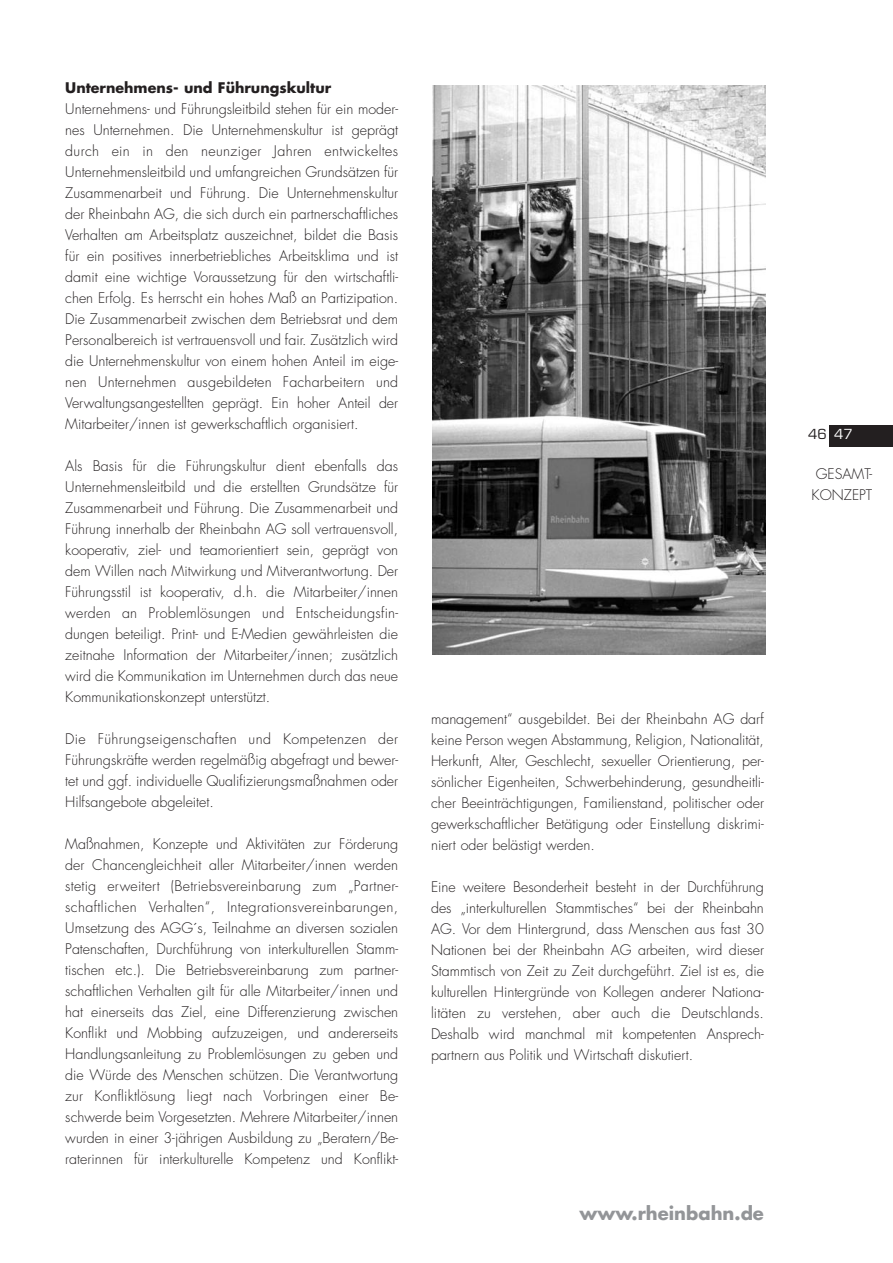
<style>
.page{position:relative;width:893px;height:1263px;background:#fff}
.page>*{position:absolute;margin:0;border:0;box-sizing:border-box;transform-origin:0 0}
.t1{font:700 18px "Futura";color:#939598}
.t2{font:300 14.25px/21px "Futura";color:#231f20;text-align:justify}
.t3{font:700 14.25px "Futura";color:#231f20}
.t4{font:13.5px "Eurostile";color:#fff}
.t5{font:13.5px "Eurostile";color:#231f20}
</style>
<div class="page">
<div style="left:829px;top:425px;width:64px;height:21px;background:#231f20"></div>
<img style="left:432px;top:86px;width:333px;height:568px">
<p class="t3" style="left:65px;top:81px;width:267px">Unternehmens- und Führungskultur</p>
<p class="t2" style="left:65px;top:100px;width:334px">Unternehmens- und Führungsleitbild stehen für ein moder&shy;nes Unternehmen. Die Unternehmenskultur ist geprägt durch ein in den neunziger Jahren entwickeltes Unternehmensleitbild und umfangreichen Grundsätzen für Zusammenarbeit und Führung. Die Unternehmenskultur der Rheinbahn AG, die sich durch ein partnerschaftliches Verhalten am Arbeitsplatz auszeichnet, bildet die Basis für ein positives innerbetriebliches Arbeitsklima und ist damit eine wichtige Voraussetzung für den wirtschaftli&shy;chen Erfolg. Es herrscht ein hohes Maß an Partizipation.<br>Die Zusammenarbeit zwischen dem Betriebsrat und dem Personalbereich ist vertrauensvoll und fair. Zusätzlich wird die Unternehmenskultur von einem hohen Anteil im eige&shy;nen Unternehmen ausgebildeten Facharbeitern und Verwaltungsangestellten geprägt. Ein hoher Anteil der Mitarbeiter/innen ist gewerkschaftlich organisiert.</p>
<p class="t2" style="left:65px;top:457px;width:334px">Als Basis für die Führungskultur dient ebenfalls das Unternehmensleitbild und die erstellten Grundsätze für Zusammenarbeit und Führung. Die Zusammenarbeit und Führung innerhalb der Rheinbahn AG soll vertrauensvoll, kooperativ, ziel- und teamorientiert sein, geprägt von dem Willen nach Mitwirkung und Mitverantwortung. Der Führungsstil ist kooperativ, d.h. die Mitarbeiter/innen werden an Problemlösungen und Entscheidungsfin&shy;dungen beteiligt. Print- und E-Medien gewährleisten die zeitnahe Information der Mitarbeiter/innen; zusätzlich wird die Kommunikation im Unternehmen durch das neue Kommunikationskonzept unterstützt.</p>
<p class="t2" style="left:65px;top:730px;width:334px">Die Führungseigenschaften und Kompetenzen der Führungskräfte werden regelmäßig abgefragt und bewer&shy;tet und ggf. individuelle Qualifizierungsmaßnahmen oder Hilfsangebote abgeleitet.</p>
<p class="t2" style="left:65px;top:835px;width:334px">Maßnahmen, Konzepte und Aktivitäten zur Förderung der Chancengleichheit aller Mitarbeiter/innen werden stetig erweitert (Betriebsvereinbarung zum „Partner&shy;schaftlichen Verhalten“, Integrationsvereinbarungen, Umsetzung des AGG´s, Teilnahme an diversen sozialen Patenschaften, Durchführung von interkulturellen Stamm&shy;tischen etc.). Die Betriebsvereinbarung zum partner&shy;schaftlichen Verhalten gilt für alle Mitarbeiter/innen und hat einerseits das Ziel, eine Differenzierung zwischen Konflikt und Mobbing aufzuzeigen, und andererseits Handlungsanleitung zu Problemlösungen zu geben und die Würde des Menschen schützen. Die Verantwortung zur Konfliktlösung liegt nach Vorbringen einer Be&shy;schwerde beim Vorgesetzten. Mehrere Mitarbeiter/innen wurden in einer 3-jährigen Ausbildung zu „Beratern/Be&shy;raterinnen für interkulturelle Kompetenz und Konflikt-</p>
<p class="t2" style="left:431px;top:709px;width:334px">management“ ausgebildet. Bei der Rheinbahn AG darf keine Person wegen Abstammung, Religion, Nationalität, Herkunft, Alter, Geschlecht, sexueller Orientierung, per&shy;sönlicher Eigenheiten, Schwerbehinderung, gesundheitli&shy;cher Beeinträchtigungen, Familienstand, politischer oder gewerkschaftlicher Betätigung oder Einstellung diskrimi&shy;niert oder belästigt werden.</p>
<p class="t2" style="left:431px;top:877px;width:334px">Eine weitere Besonderheit besteht in der Durchführung des „interkulturellen Stammtisches“ bei der Rheinbahn AG. Vor dem Hintergrund, dass Menschen aus fast 30<br>Nationen bei der Rheinbahn AG arbeiten, wird dieser Stammtisch von Zeit zu Zeit durchgeführt. Ziel ist es, die kulturellen Hintergründe von Kollegen anderer Nationa&shy;litäten zu verstehen, aber auch die Deutschlands.<br>Deshalb wird manchmal mit kompetenten Ansprech&shy;partnern aus Politik und Wirtschaft diskutiert.</p>
<p class="t1" style="left:579px;top:1205px;width:186px">www.rheinbahn.de</p>
<p class="t5" style="left:808px;top:429px;width:20px">46</p>
<p class="t4" style="left:834px;top:429px;width:20px">47</p>
<p class="t2" style="left:812px;top:464px;width:62px">GESAMT-<br>KONZEPT</p>
</div>
